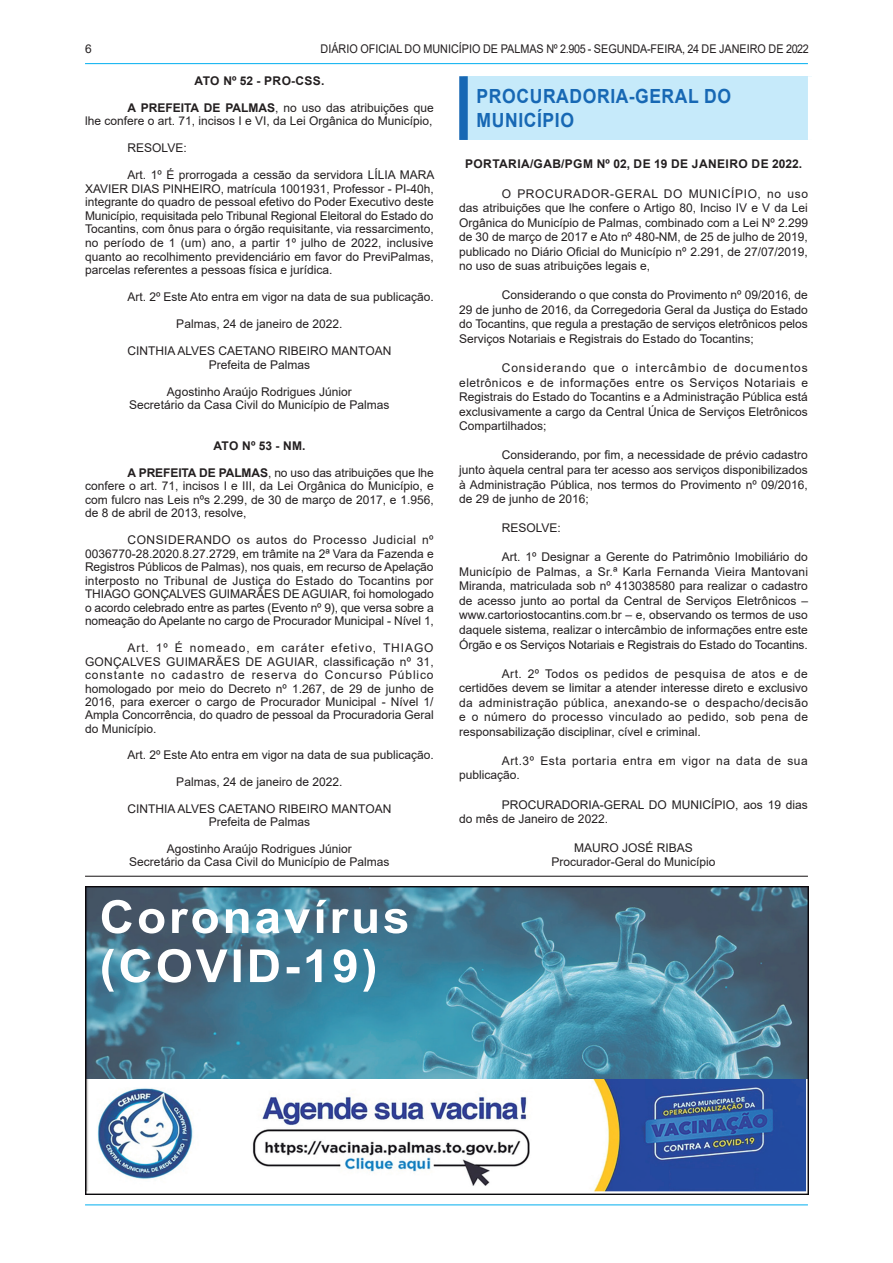
<style>
.page{position:relative;width:893px;height:1263px;background:#fff}
.page>*{position:absolute;margin:0;border:0;box-sizing:border-box;transform-origin:0 0}
.t1{font:700 19.5px/24px "Arial";letter-spacing:.035em;color:#1768b4;scale:.9 1}
.t2{font:12px/14.5px "Arial";color:#231f20;text-align:justify}
.t3{font:12px "Arial";color:#231f20;scale:.9 1}
.t4{font:700 12px "Arial";letter-spacing:.035em;color:#231f20}
.t5{font:12px/14.5px "Arial";letter-spacing:.045em;color:#231f20}
.s1{font-weight:700}
</style>
<div class="page">
<hr style="left:85px;top:63px;width:723px;height:1px;background:#00aeef">
<hr style="left:85px;top:1204px;width:723px;height:1px;background:#00aeef">
<div style="left:463px;top:76px;width:349px;height:64px;background:#c6eafa"></div>
<div style="left:459px;top:76px;width:9px;height:64px;background:#1768b4"></div>
<div style="left:808px;top:76px;width:8px;height:64px;background:#fff"></div>
<hr style="left:85px;top:876px;width:723px;height:1px;background:#231f20">
<img style="left:85px;top:887px;width:723px;height:192px">
<img style="left:85px;top:1079px;width:723px;height:116px">
<p class="t2" style="left:85px;top:41px;width:8px">6</p>
<p class="t3" style="left:321px;top:40px;width:544px">DIÁRIO OFICIAL DO MUNICÍPIO DE PALMAS Nº 2.905 - SEGUNDA-FEIRA, 24 DE JANEIRO DE 2022</p>
<p class="t4" style="left:194px;top:72px;width:131px">ATO Nº 52 - PRO-CSS.</p>
<p class="t2" style="left:85px;top:101px;width:350px;line-height:13.5px;text-align:right"><span class="s1">A PREFEITA DE PALMAS</span>, no uso das atribuições que<br>lhe confere o art. 71, incisos I e VI, da Lei Orgânica do Município,</p>
<p class="t2" style="left:128px;top:141px;width:61px">RESOLVE:</p>
<p class="t2" style="left:85px;top:168px;width:351px;line-height:13.5px;text-indent:43px">Art. 1º É prorrogada a cessão da servidora LÍLIA MARA XAVIER DIAS PINHEIRO, matrícula 1001931, Professor - PI-40h, integrante do quadro de pessoal efetivo do Poder Executivo deste Município, requisitada pelo Tribunal Regional Eleitoral do Estado do Tocantins, com ônus para o órgão requisitante, via ressarcimento, no período de 1 (um) ano, a partir 1º julho de 2022, inclusive quanto ao recolhimento previdenciário em favor do PreviPalmas, parcelas referentes a pessoas física e jurídica.</p>
<p class="t2" style="left:128px;top:289px;width:308px">Art. 2º Este Ato entra em vigor na data de sua publicação.</p>
<p class="t2" style="left:176px;top:316px;width:168px">Palmas, 24 de janeiro de 2022.</p>
<p class="t2" style="left:127px;top:344px;width:266px;line-height:13.5px;text-align:center">CINTHIA ALVES CAETANO RIBEIRO MANTOAN<br>Prefeita de Palmas</p>
<p class="t2" style="left:129px;top:384px;width:262px;line-height:13.5px;text-align:center">Agostinho Araújo Rodrigues Júnior<br>Secretário da Casa Civil do Município de Palmas</p>
<p class="t4" style="left:213px;top:437px;width:94px">ATO Nº 53 - NM.</p>
<p class="t2" style="left:85px;top:465px;width:350px;line-height:13.5px;text-indent:43px"><span class="s1">A PREFEITA DE PALMAS</span>, no uso das atribuições que lhe confere o art. 71, incisos I e III, da Lei Orgânica do Município, e com fulcro nas Leis nºs 2.299, de 30 de março de 2017, e 1.956, de 8 de abril de 2013, resolve,</p>
<p class="t2" style="left:85px;top:533px;width:350px;line-height:13.5px;text-indent:43px">CONSIDERANDO os autos do Processo Judicial nº 0036770-28.2020.8.27.2729, em trâmite na 2ª Vara da Fazenda e Registros Públicos de Palmas), nos quais, em recurso de Apelação interposto no Tribunal de Justiça do Estado do Tocantins por THIAGO GONÇALVES GUIMARÃES DE AGUIAR, foi homologado o acordo celebrado entre as partes (Evento nº 9), que versa sobre a nomeação do Apelante no cargo de Procurador Municipal - Nível 1,</p>
<p class="t2" style="left:85px;top:641px;width:350px;line-height:13.4px;text-indent:43px">Art. 1º É nomeado, em caráter efetivo, THIAGO GONÇALVES GUIMARÃES DE AGUIAR, classificação nº 31, constante no cadastro de reserva do Concurso Público homologado por meio do Decreto nº 1.267, de 29 de junho de 2016, para exercer o cargo de Procurador Municipal - Nível 1/ Ampla Concorrência, do quadro de pessoal da Procuradoria Geral do Município.</p>
<p class="t2" style="left:128px;top:748px;width:308px">Art. 2º Este Ato entra em vigor na data de sua publicação.</p>
<p class="t2" style="left:176px;top:774px;width:168px">Palmas, 24 de janeiro de 2022.</p>
<p class="t2" style="left:127px;top:802px;width:266px;line-height:13.4px;text-align:center">CINTHIA ALVES CAETANO RIBEIRO MANTOAN<br>Prefeita de Palmas</p>
<p class="t2" style="left:129px;top:842px;width:262px;line-height:13.5px;text-align:center">Agostinho Araújo Rodrigues Júnior<br>Secretário da Casa Civil do Município de Palmas</p>
<h1 class="t1" style="left:477px;top:85px;width:284px">PROCURADORIA-GERAL DO<br>MUNICÍPIO</h1>
<p class="t4" style="left:465px;top:156px;width:339px">PORTARIA/GAB/PGM Nº 02, DE 19 DE JANEIRO DE 2022.</p>
<p class="t2" style="left:459px;top:186px;width:350px;text-indent:43px">O PROCURADOR-GERAL DO MUNICÍPIO, no uso das atribuições que lhe confere o Artigo 80, Inciso IV e V da Lei Orgânica do Município de Palmas, combinado com a Lei Nº 2.299 de 30 de março de 2017 e Ato nº 480-NM, de 25 de julho de 2019, publicado no Diário Oficial do Município nº 2.291, de 27/07/2019, no uso de suas atribuições legais e,</p>
<p class="t2" style="left:459px;top:288px;width:350px;text-indent:43px">Considerando o que consta do Provimento nº 09/2016, de 29 de junho de 2016, da Corregedoria Geral da Justiça do Estado do Tocantins, que regula a prestação de serviços eletrônicos pelos Serviços Notariais e Registrais do Estado do Tocantins;</p>
<p class="t2" style="left:459px;top:361px;width:350px;text-indent:43px">Considerando que o intercâmbio de documentos eletrônicos e de informações entre os Serviços Notariais e Registrais do Estado do Tocantins e a Administração Pública está exclusivamente a cargo da Central Única de Serviços Eletrônicos Compartilhados;</p>
<p class="t2" style="left:459px;top:448px;width:350px;text-indent:43px">Considerando, por fim, a necessidade de prévio cadastro junto àquela central para ter acesso aos serviços disponibilizados à Administração Pública, nos termos do Provimento nº 09/2016, de 29 de junho de 2016;</p>
<p class="t2" style="left:502px;top:521px;width:61px">RESOLVE:</p>
<p class="t2" style="left:459px;top:550px;width:350px;text-indent:43px">Art. 1º Designar a Gerente do Patrimônio Imobiliário do Município de Palmas, a Sr.ª Karla Fernanda Vieira Mantovani Miranda, matriculada sob nº 413038580 para realizar o cadastro de acesso junto ao portal da Central de Serviços Eletrônicos – www.cartoriostocantins.com.br – e, observando os termos de uso daquele sistema, realizar o intercâmbio de informações entre este Órgão e os Serviços Notariais e Registrais do Estado do Tocantins.</p>
<p class="t2" style="left:459px;top:666px;width:350px;text-indent:43px">Art. 2º Todos os pedidos de pesquisa de atos e de certidões devem se limitar a atender interesse direto e exclusivo da administração pública, anexando-se o despacho/decisão e o número do processo vinculado ao pedido, sob pena de responsabilização disciplinar, cível e criminal.</p>
<p class="t5" style="left:459px;top:753px;width:350px;text-indent:43px">Art.3º Esta portaria entra em vigor na data de sua publicação.</p>
<p class="t2" style="left:459px;top:797px;width:350px;text-indent:43px">PROCURADORIA-GERAL DO MUNICÍPIO, aos 19 dias do mês de Janeiro de 2022.</p>
<p class="t2" style="left:552px;top:841px;width:166px;line-height:13.5px;text-align:center">MAURO JOSÉ RIBAS<br>Procurador-Geral do Município</p>
</div>
